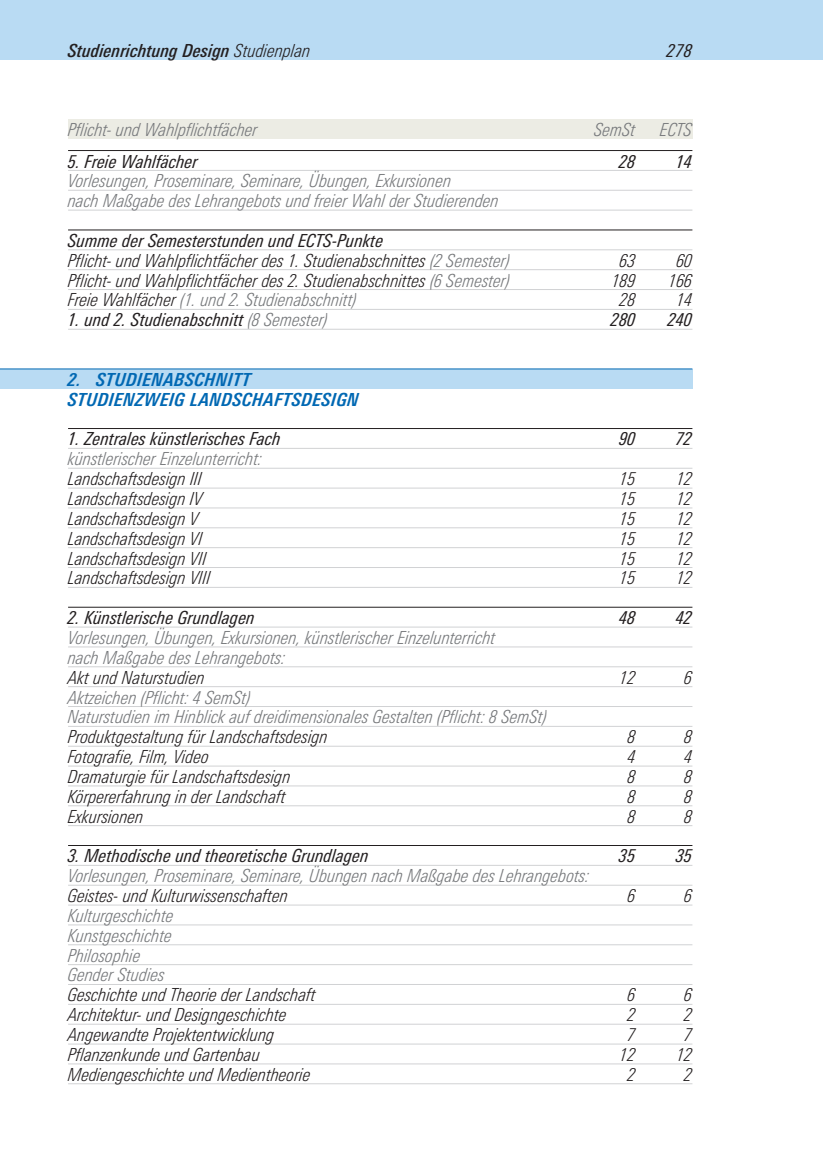
<style>
.page{position:relative;width:823px;height:1163px;background:#fff}
.page>*{position:absolute;margin:0;border:0;box-sizing:border-box;transform-origin:0 0}
.t1{font:italic 300 condensed 18px/19.8px "Linotype Univers";color:#231f20}
.t2{font:italic 300 condensed 18px/19.8px "Linotype Univers";color:#76787b}
.t3{font:italic condensed 18px "Linotype Univers";color:#231f20}
.t4{font:italic 700 condensed 18px/19.8px "Linotype Univers";letter-spacing:.025em;color:#0168b3}
.t5{font:italic 500 condensed 18px "Linotype Univers";color:#231f20}
.s1{font-weight:300}
.s2{font-weight:400}
.s3{color:#76787b}
.s4{color:#231f20}
.s5{font-weight:300;color:#76787b}
</style>
<div class="page">
<div style="left:68px;top:119px;width:624px;height:20px;background:#ecece4"></div>
<div style="left:0;top:369px;width:692px;height:20px;background:#b9dbf3"></div>
<hr style="left:68px;top:150px;width:624px;height:1px;background:#231f20">
<hr style="left:68px;top:170px;width:624px;height:1px;background:#d1d2d4">
<hr style="left:68px;top:190px;width:624px;height:1px;background:#d1d2d4">
<hr style="left:68px;top:210px;width:624px;height:1px;background:#d1d2d4">
<hr style="left:68px;top:229px;width:624px;height:1px;background:#231f20">
<hr style="left:68px;top:249px;width:624px;height:1px;background:#d1d2d4">
<hr style="left:68px;top:269px;width:624px;height:1px;background:#d1d2d4">
<hr style="left:68px;top:289px;width:624px;height:1px;background:#d1d2d4">
<hr style="left:68px;top:309px;width:624px;height:1px;background:#d1d2d4">
<hr style="left:68px;top:329px;width:624px;height:1px;background:#d1d2d4">
<hr style="left:68px;top:428px;width:624px;height:1px;background:#231f20">
<hr style="left:68px;top:448px;width:624px;height:1px;background:#d1d2d4">
<hr style="left:68px;top:468px;width:624px;height:1px;background:#d1d2d4">
<hr style="left:68px;top:487px;width:624px;height:1px;background:#d1d2d4">
<hr style="left:68px;top:507px;width:624px;height:1px;background:#d1d2d4">
<hr style="left:68px;top:527px;width:624px;height:1px;background:#d1d2d4">
<hr style="left:68px;top:547px;width:624px;height:1px;background:#d1d2d4">
<hr style="left:68px;top:567px;width:624px;height:1px;background:#d1d2d4">
<hr style="left:68px;top:587px;width:624px;height:1px;background:#d1d2d4">
<hr style="left:68px;top:606px;width:624px;height:1px;background:#231f20">
<hr style="left:68px;top:626px;width:624px;height:1px;background:#d1d2d4">
<hr style="left:68px;top:646px;width:624px;height:1px;background:#d1d2d4">
<hr style="left:68px;top:666px;width:624px;height:1px;background:#d1d2d4">
<hr style="left:68px;top:686px;width:624px;height:1px;background:#d1d2d4">
<hr style="left:68px;top:706px;width:624px;height:1px;background:#d1d2d4">
<hr style="left:68px;top:726px;width:624px;height:1px;background:#d1d2d4">
<hr style="left:68px;top:745px;width:624px;height:1px;background:#d1d2d4">
<hr style="left:68px;top:765px;width:624px;height:1px;background:#d1d2d4">
<hr style="left:68px;top:785px;width:624px;height:1px;background:#d1d2d4">
<hr style="left:68px;top:805px;width:624px;height:1px;background:#d1d2d4">
<hr style="left:68px;top:825px;width:624px;height:1px;background:#d1d2d4">
<hr style="left:68px;top:845px;width:624px;height:1px;background:#231f20">
<hr style="left:68px;top:864px;width:624px;height:1px;background:#d1d2d4">
<hr style="left:68px;top:884px;width:624px;height:1px;background:#d1d2d4">
<hr style="left:68px;top:904px;width:624px;height:1px;background:#d1d2d4">
<hr style="left:68px;top:924px;width:624px;height:1px;background:#d1d2d4">
<hr style="left:68px;top:944px;width:624px;height:1px;background:#d1d2d4">
<hr style="left:68px;top:964px;width:624px;height:1px;background:#d1d2d4">
<hr style="left:68px;top:983px;width:624px;height:1px;background:#d1d2d4">
<hr style="left:68px;top:1003px;width:624px;height:1px;background:#d1d2d4">
<hr style="left:68px;top:1023px;width:624px;height:1px;background:#d1d2d4">
<hr style="left:68px;top:1043px;width:624px;height:1px;background:#d1d2d4">
<hr style="left:68px;top:1063px;width:624px;height:1px;background:#d1d2d4">
<hr style="left:68px;top:1083px;width:624px;height:1px;background:#d1d2d4">
<hr style="left:0;top:368px;width:692px;height:1px;background:#0168b3">
<div style="left:0;top:0;width:822px;height:60px;background:#b9dbf3"></div>
<p class="t5" style="left:68px;top:43px;width:244px">Studienrichtung Design <span class="s1">Studienplan</span></p>
<p class="t3" style="left:666px;top:43px;width:27px">278</p>
<p class="t2" style="left:68px;top:121px;width:191px">Pflicht- und Wahlpflichtfächer</p>
<p class="t2" style="left:594px;top:121px;width:43px">SemSt</p>
<p class="t2" style="left:660px;top:121px;width:34px">ECTS</p>
<p class="t3" style="left:68px;top:154px;width:131px">5. Freie Wahlfächer</p>
<p class="t3" style="left:619px;top:154px;width:18px">28</p>
<p class="t3" style="left:675px;top:154px;width:18px">14</p>
<p class="t2" style="left:68px;top:172px;width:432px">Vorlesungen, Proseminare, Seminare, Übungen, Exkursionen<br>nach Maßgabe des Lehrangebots und freier Wahl der Studierenden</p>
<p class="t1" style="left:68px;top:232px;width:443px"><span class="s2">Summe der Semesterstunden und ECTS-Punkte<br></span>Pflicht- und Wahlpflichtfächer des 1. Studienabschnittes <span class="s3">(2 Semester)</span></p>
<p class="t1" style="left:619px;top:252px;width:17px">63</p>
<p class="t1" style="left:676px;top:252px;width:17px">60</p>
<p class="t1" style="left:68px;top:271px;width:443px">Pflicht- und Wahlpflichtfächer des 2. Studienabschnittes <span class="s3">(6 Semester)</span></p>
<p class="t1" style="left:611px;top:271px;width:25px">189</p>
<p class="t1" style="left:668px;top:271px;width:25px">166</p>
<p class="t2" style="left:68px;top:291px;width:290px"><span class="s4">Freie Wahlfächer</span> (1. und 2. Studienabschnitt)</p>
<p class="t1" style="left:619px;top:291px;width:17px">28</p>
<p class="t1" style="left:676px;top:291px;width:17px">14</p>
<p class="t3" style="left:68px;top:313px;width:261px">1. und 2. Studienabschnitt <span class="s5">(8 Semester)</span></p>
<p class="t3" style="left:611px;top:313px;width:26px">280</p>
<p class="t3" style="left:667px;top:313px;width:26px">240</p>
<p class="t4" style="left:68px;top:371px;width:292px">2. STUDIENABSCHNITT<br>STUDIENZWEIG LANDSCHAFTSDESIGN</p>
<p class="t3" style="left:68px;top:432px;width:214px">1. Zentrales künstlerisches Fach</p>
<p class="t3" style="left:619px;top:432px;width:18px">90</p>
<p class="t3" style="left:675px;top:432px;width:18px">72</p>
<p class="t2" style="left:68px;top:450px;width:196px">künstlerischer Einzelunterricht:</p>
<p class="t1" style="left:68px;top:470px;width:136px">Landschaftsdesign III</p>
<p class="t1" style="left:619px;top:470px;width:17px">15</p>
<p class="t1" style="left:676px;top:470px;width:17px">12</p>
<p class="t1" style="left:68px;top:490px;width:136px">Landschaftsdesign IV</p>
<p class="t1" style="left:619px;top:490px;width:17px">15</p>
<p class="t1" style="left:676px;top:490px;width:17px">12</p>
<p class="t1" style="left:68px;top:510px;width:132px">Landschaftsdesign V</p>
<p class="t1" style="left:619px;top:510px;width:17px">15</p>
<p class="t1" style="left:676px;top:510px;width:17px">12</p>
<p class="t1" style="left:68px;top:529px;width:136px">Landschaftsdesign VI</p>
<p class="t1" style="left:619px;top:529px;width:17px">15</p>
<p class="t1" style="left:676px;top:529px;width:17px">12</p>
<p class="t1" style="left:68px;top:549px;width:140px">Landschaftsdesign VII</p>
<p class="t1" style="left:619px;top:549px;width:17px">15</p>
<p class="t1" style="left:676px;top:549px;width:17px">12</p>
<p class="t1" style="left:68px;top:569px;width:144px">Landschaftsdesign VIII</p>
<p class="t1" style="left:619px;top:569px;width:17px">15</p>
<p class="t1" style="left:676px;top:569px;width:17px">12</p>
<p class="t3" style="left:68px;top:610px;width:188px">2. Künstlerische Grundlagen</p>
<p class="t3" style="left:619px;top:610px;width:18px">48</p>
<p class="t3" style="left:675px;top:610px;width:18px">42</p>
<p class="t2" style="left:68px;top:629px;width:429px">Vorlesungen, Übungen, Exkursionen, künstlerischer Einzelunterricht nach Maßgabe des Lehrangebots:</p>
<p class="t1" style="left:68px;top:668px;width:138px">Akt und Naturstudien</p>
<p class="t1" style="left:619px;top:668px;width:17px">12</p>
<p class="t1" style="left:684px;top:668px;width:9px">6</p>
<p class="t2" style="left:68px;top:688px;width:480px">Aktzeichen (Pflicht: 4 SemSt)<br>Naturstudien im Hinblick auf dreidimensionales Gestalten (Pflicht: 8 SemSt)</p>
<p class="t1" style="left:68px;top:728px;width:261px">Produktgestaltung für Landschaftsdesign</p>
<p class="t1" style="left:627px;top:728px;width:9px">8</p>
<p class="t1" style="left:684px;top:728px;width:9px">8</p>
<p class="t1" style="left:68px;top:748px;width:142px">Fotografie, Film, Video</p>
<p class="t1" style="left:627px;top:748px;width:9px">4</p>
<p class="t1" style="left:684px;top:748px;width:9px">4</p>
<p class="t1" style="left:68px;top:767px;width:224px">Dramaturgie für Landschaftsdesign</p>
<p class="t1" style="left:627px;top:767px;width:9px">8</p>
<p class="t1" style="left:684px;top:767px;width:9px">8</p>
<p class="t1" style="left:68px;top:787px;width:219px">Körpererfahrung in der Landschaft</p>
<p class="t1" style="left:627px;top:787px;width:9px">8</p>
<p class="t1" style="left:684px;top:787px;width:9px">8</p>
<p class="t1" style="left:68px;top:807px;width:77px">Exkursionen</p>
<p class="t1" style="left:627px;top:807px;width:9px">8</p>
<p class="t1" style="left:684px;top:807px;width:9px">8</p>
<p class="t3" style="left:68px;top:848px;width:302px">3. Methodische und theoretische Grundlagen</p>
<p class="t3" style="left:619px;top:848px;width:18px">35</p>
<p class="t3" style="left:675px;top:848px;width:18px">35</p>
<p class="t2" style="left:68px;top:867px;width:522px">Vorlesungen, Proseminare, Seminare, Übungen nach Maßgabe des Lehrangebots:</p>
<p class="t1" style="left:68px;top:886px;width:221px">Geistes- und Kulturwissenschaften</p>
<p class="t1" style="left:627px;top:886px;width:9px">6</p>
<p class="t1" style="left:684px;top:886px;width:9px">6</p>
<p class="t2" style="left:68px;top:906px;width:107px">Kulturgeschichte<br>Kunstgeschichte<br>Philosophie<br>Gender Studies</p>
<p class="t1" style="left:68px;top:986px;width:249px">Geschichte und Theorie der Landschaft</p>
<p class="t1" style="left:627px;top:986px;width:9px">6</p>
<p class="t1" style="left:684px;top:986px;width:9px">6</p>
<p class="t1" style="left:68px;top:1005px;width:220px">Architektur- und Designgeschichte</p>
<p class="t1" style="left:627px;top:1005px;width:9px">2</p>
<p class="t1" style="left:684px;top:1005px;width:9px">2</p>
<p class="t1" style="left:68px;top:1025px;width:208px">Angewandte Projektentwicklung</p>
<p class="t1" style="left:627px;top:1025px;width:9px">7</p>
<p class="t1" style="left:684px;top:1025px;width:9px">7</p>
<p class="t1" style="left:68px;top:1045px;width:193px">Pflanzenkunde und Gartenbau</p>
<p class="t1" style="left:619px;top:1045px;width:17px">12</p>
<p class="t1" style="left:676px;top:1045px;width:17px">12</p>
<p class="t1" style="left:68px;top:1065px;width:244px">Mediengeschichte und Medientheorie</p>
<p class="t1" style="left:627px;top:1065px;width:9px">2</p>
<p class="t1" style="left:684px;top:1065px;width:9px">2</p>
</div>
